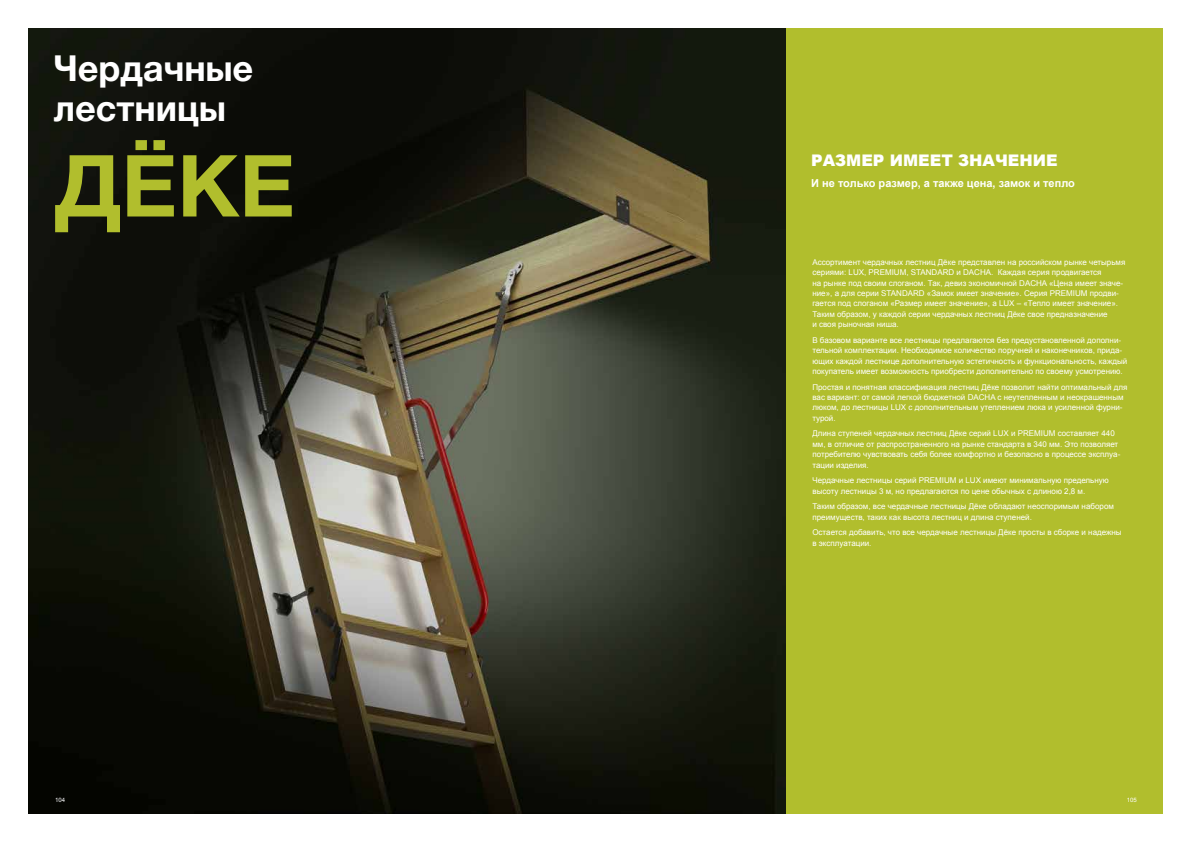
<style>
.page{position:relative;width:1191px;height:842px;background:#fff}
.page>*{position:absolute;margin:0;border:0;box-sizing:border-box;transform-origin:0 0}
.t1{font:700 86px "Helvetica Neue Cyr";color:#b1be2d}
.t2{font:700 36px/40px "Helvetica Neue Cyr";color:#fff}
.t3{font:900 16px "Arial";color:#fff}
.t4{font:700 11px "Arial";color:#fff}
.t5{font:8px/10.4px "Arial";color:#fff}
.t6{font:6px "Arial";color:#fff}
</style>
<div class="page">
<div style="left:785px;top:28px;width:377px;height:786px;background:#b1be2d"></div>
<img style="left:28px;top:28px;width:757px;height:786px">
<h2 class="t2" style="left:54px;top:49px;width:201px">Чердачные лестницы</h2>
<h1 class="t1" style="left:54px;top:139px;width:242px">ДЁКЕ</h1>
<h3 class="t3" style="left:811px;top:149px;width:248px">РАЗМЕР ИМЕЕТ ЗНАЧЕНИЕ</h3>
<h3 class="t4" style="left:811px;top:176px;width:265px">И не только размер, а также цена, замок и тепло</h3>
<p class="t5" style="left:812px;top:257px;width:314px">Ассортимент чердачных лестниц Дёке представлен на российском рынке четырьмя сериями: LUX, PREMIUM, STANDARD и DACHA. Каждая серия продвигается<br>на рынке под своим слоганом. Так, девиз экономичной DACHA «Цена имеет значе&shy;ние», а для серии STANDARD «Замок имеет значение». Серия PREMIUM продви&shy;гается под слоганом «Размер имеет значение», а LUX – «Тепло имеет значение».<br>Таким образом, у каждой серии чердачных лестниц Дёке свое предназначение<br>и своя рыночная ниша.</p>
<p class="t5" style="left:812px;top:335px;width:316px">В базовом варианте все лестницы предлагаются без предустановленной дополни&shy;тельной комплектации. Необходимое количество поручней и наконечников, прида&shy;ющих каждой лестнице дополнительную эстетичность и функциональность, каждый покупатель имеет возможность приобрести дополнительно по своему усмотрению.</p>
<p class="t5" style="left:812px;top:382px;width:316px">Простая и понятная классификация лестниц Дёке позволит найти оптимальный для вас вариант: от самой легкой бюджетной DACHA с неутепленным и неокрашенным люком, до лестницы LUX с дополнительным утеплением люка и усиленной фурни&shy;турой.</p>
<p class="t5" style="left:812px;top:428px;width:309px">Длина ступеней чердачных лестниц Дёке серий LUX и PREMIUM составляет 440 мм, в отличие от распространенного на рынке стандарта в 340 мм. Это позволяет потребителю чувствовать себя более комфортно и безопасно в процессе эксплуа&shy;тации изделия.</p>
<p class="t5" style="left:812px;top:475px;width:298px">Чердачные лестницы серий PREMIUM и LUX имеют минимальную предельную высоту лестницы 3 м, но предлагаются по цене обычных с длиною 2,8 м.</p>
<p class="t5" style="left:812px;top:501px;width:303px">Таким образом, все чердачные лестницы Дёке обладают неоспоримым набором преимуществ, таких как высота лестниц и длина ступеней.</p>
<p class="t5" style="left:812px;top:527px;width:311px">Остается добавить, что все чердачные лестницы Дёке просты в сборке и надежны в эксплуатации.</p>
<p class="t6" style="left:55px;top:796px;width:12px">104</p>
<p class="t6" style="left:1126px;top:796px;width:12px">105</p>
</div>
